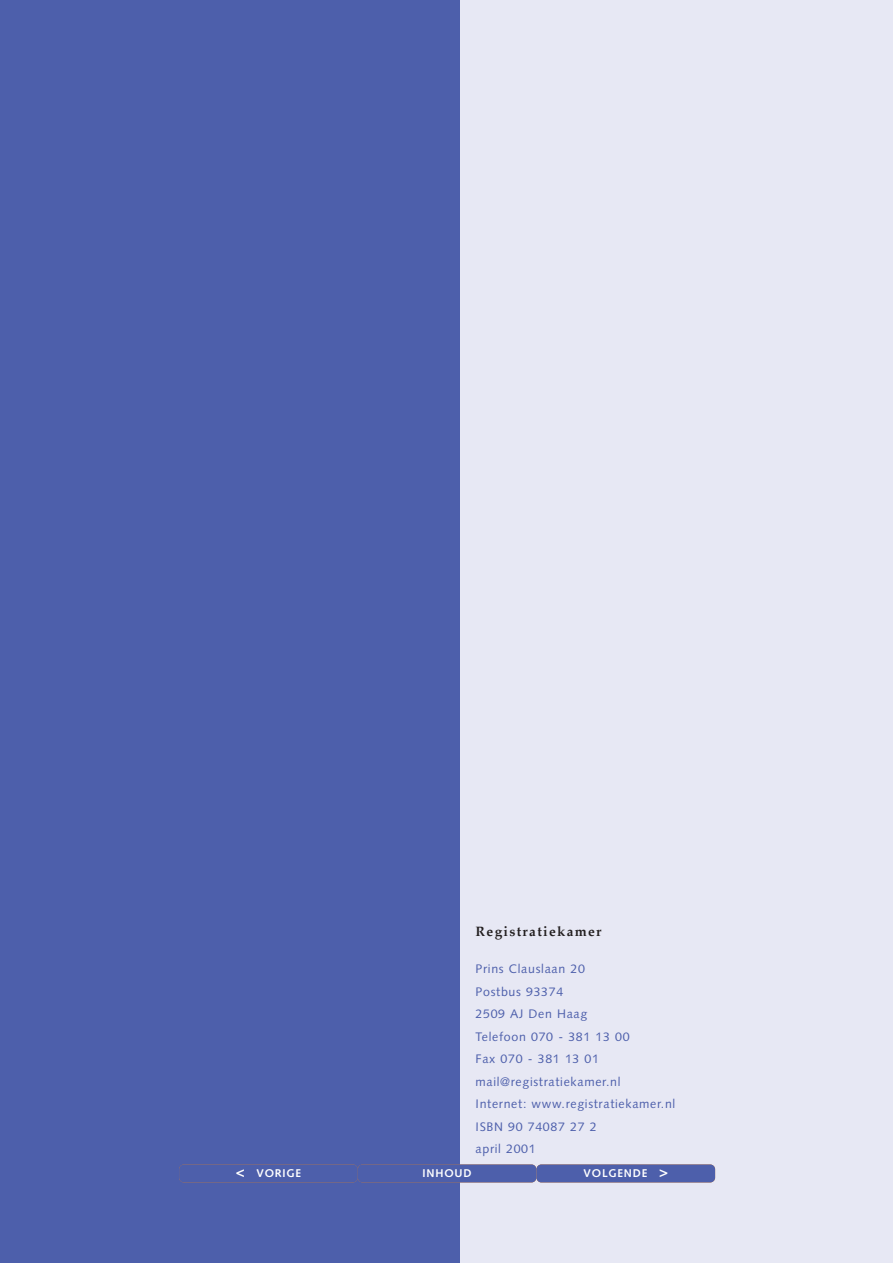
<style>
.page{position:relative;width:893px;height:1263px;background:#fff}
.page>*{position:absolute;margin:0;border:0;box-sizing:border-box;transform-origin:0 0}
.t1{font:700 13.5px "Palatino";letter-spacing:.1em;color:#231f20}
.t2{font:12.3px/22.5px "Syntax";letter-spacing:.055em;color:#4d5fab}
.t3{font:700 11.25px "Syntax";letter-spacing:.075em;color:#fff}
.s1{font-size:15px}
</style>
<div class="page">
<div style="left:447px;top:0;width:445px;height:1263px;background:#e7e8f4"></div>
<div style="left:0;top:0;width:460px;height:1263px;background:#4d5fab"></div>
<div style="left:358px;top:1164px;width:178px;height:18px;background:#4d5fab;border-radius:5px"></div>
<div style="left:536px;top:1164px;width:179px;height:18px;background:#4d5fab;border-radius:5px"></div>
<p class="t1" style="left:475px;top:925px;width:127px">Registratiekamer</p>
<p class="t2" style="left:475px;top:959px;width:201px">Prins Clauslaan 20<br>Postbus 93374<br>2509 AJ Den Haag<br>Telefoon 070 - 381 13 00<br>Fax 070 - 381 13 01 mail@registratiekamer.nl<br>Internet: www.registratiekamer.nl<br>ISBN 90 74087 27 2<br>april 2001</p>
<p class="t3" style="left:236px;top:1169px;width:67px"><span class="s1">&lt;</span> VORIGE</p>
<p class="t3" style="left:422px;top:1169px;width:51px">INHOUD</p>
<p class="t3" style="left:583px;top:1169px;width:86px">VOLGENDE <span class="s1">&gt;</span></p>
</div>
